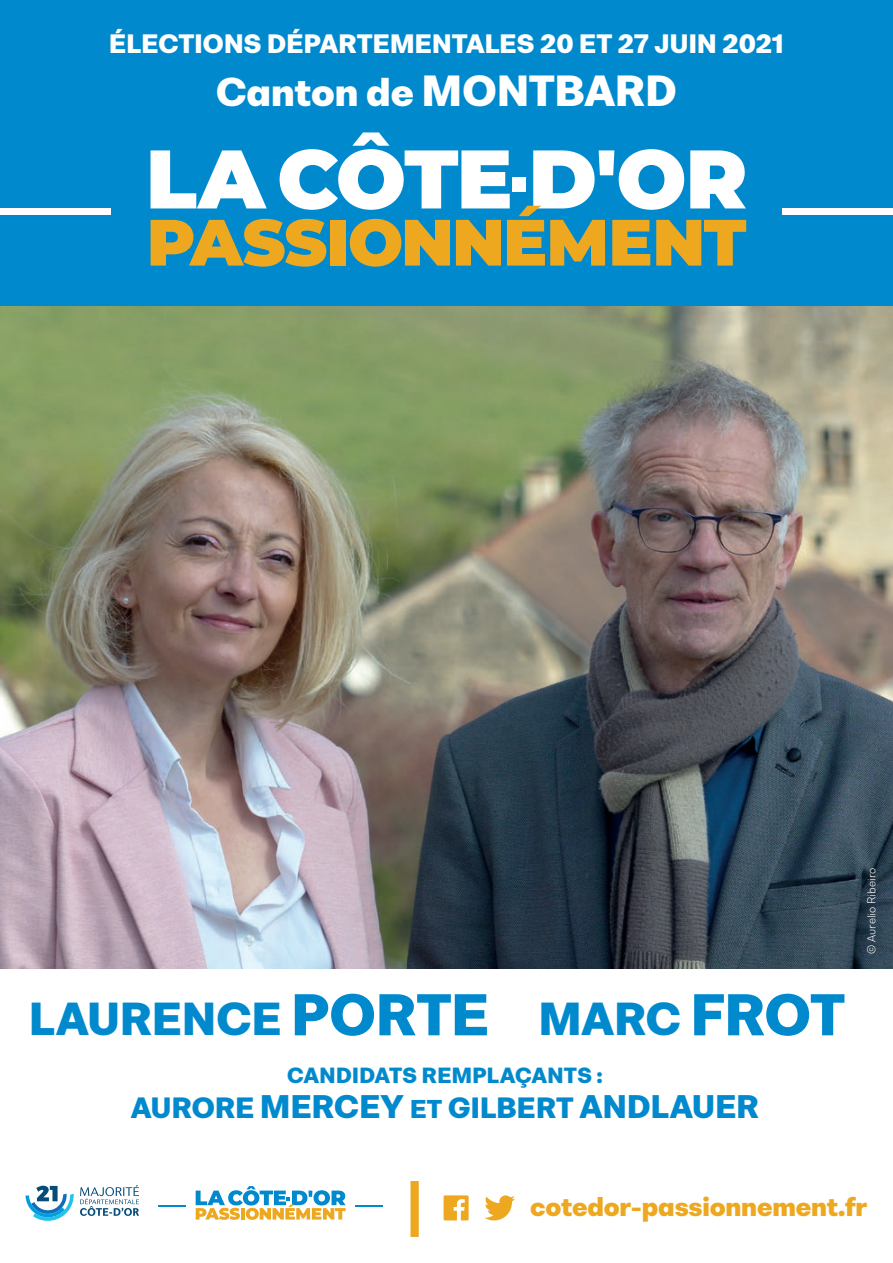
<style>
.page{position:relative;width:893px;height:1263px;background:#fff}
.page>*{position:absolute;margin:0;border:0;box-sizing:border-box;transform-origin:0 0}
.t1{font:42px "Bw Nista Geo";letter-spacing:.01em;color:#008acd}
.t2{font:36.6px "Bw Nista Geo";color:#fff}
.t3{font:29.7px "Bw Nista Geo";letter-spacing:.01em;color:#008acd}
.t4{font:24.6px "Bw Nista Geo";letter-spacing:-.01em;color:#eda81f}
.t5{font:24.15px "Bw Nista Geo";letter-spacing:.005em;color:#fff}
.t6{font:19.95px "Bw Nista Geo";letter-spacing:.015em;color:#008acd}
.t7{font:300 10.5px "Bw Nista Geo";letter-spacing:.01em;color:#fff}
.s1{font-size:39.6px}
.s2{font-size:53.4px}
.s3{font-size:26.7px}
.s4{font-size:23.4px}
</style>
<div class="page">
<img style="left:0;top:306px;width:893px;height:663px">
<div style="left:0;top:0;width:893px;height:306px;background:#008acd"></div>
<svg style="left:151px;top:132px;width:595px;height:135px"></svg>
<div style="left:0;top:209px;width:111px;height:6px;background:#fff"></div>
<div style="left:782px;top:209px;width:111px;height:6px;background:#fff"></div>
<svg style="left:484px;top:1195px;width:31px;height:25px"></svg>
<svg style="left:444px;top:1195px;width:25px;height:25px"></svg>
<div style="left:410px;top:1181px;width:9px;height:56px;background:#eda81f"></div>
<svg style="left:80px;top:1185px;width:59px;height:31px"></svg>
<svg style="left:26px;top:1186px;width:48px;height:35px"></svg>
<svg style="left:196px;top:1186px;width:150px;height:34px"></svg>
<hr style="left:158px;top:1205px;width:28px;height:2px;background:#008acd">
<hr style="left:355px;top:1205px;width:28px;height:2px;background:#008acd">
<p class="t5" style="left:109px;top:27px;width:676px">ÉLECTIONS DÉPARTEMENTALES 20 ET 27 JUIN 2021</p>
<h2 class="t2" style="left:216px;top:67px;width:462px">Canton de <span class="s1">MONTBARD</span></h2>
<h1 class="t1" style="left:29px;top:990px;width:818px">LAURENCE <span class="s2">PORTE</span> MARC <span class="s2">FROT</span></h1>
<p class="t6" style="left:287px;top:1061px;width:317px">CANDIDATS REMPLAÇANTS :</p>
<p class="t3" style="left:131px;top:1087px;width:630px"><span class="s3">AURORE</span> MERCEY <span class="s4">ET</span> <span class="s3">GILBERT</span> ANDLAUER</p>
<p class="t7" style="left:865px;top:954px;width:88px;rotate:-90deg">© Aurelio Ribeiro</p>
<p class="t4" style="left:530px;top:1190px;width:338px">cotedor-passionnement.fr</p>
</div>
